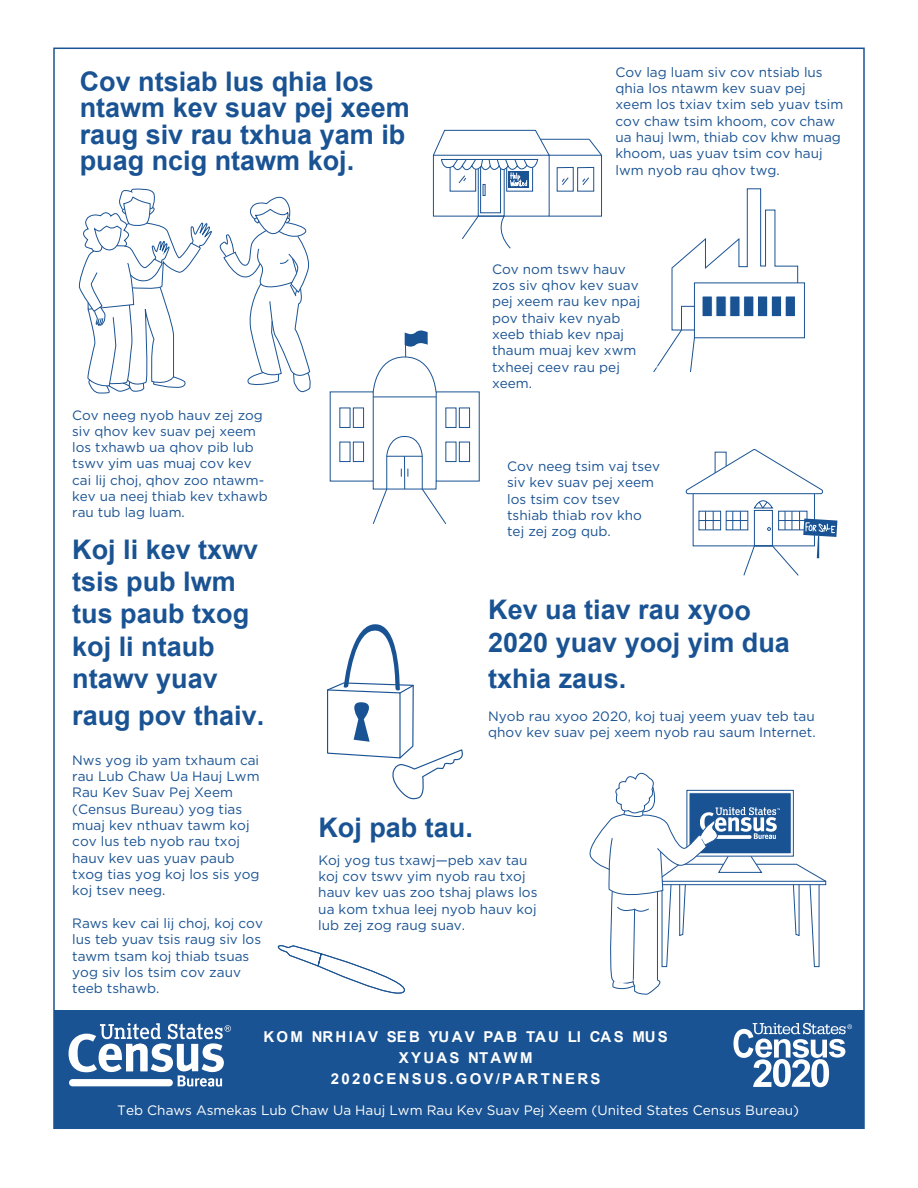
<style>
.page{position:relative;width:918px;height:1188px;background:#fff}
.page>*{position:absolute;margin:0;border:0;box-sizing:border-box;transform-origin:0 0}
.t1{font:700 27px/32.4px "Arial";color:#1a5393}
.t2{font:700 15px/21px "Arial";letter-spacing:.15em;color:#fff;text-align:center}
.t3{font:13.65px/16.4px "Gotham";color:#1a5393}
.t4{font:13.65px "Gotham";color:#fff}
.t5{font:13.5px/16.2px "Gotham";color:#1a5393}
</style>
<div class="page">
<div style="left:54px;top:1010px;width:810px;height:118px;background:#1a5393"></div>
<svg style="left:327px;top:624px;width:136px;height:176px"></svg>
<svg style="left:78px;top:188px;width:233px;height:206px"></svg>
<div style="left:694px;top:283px;width:111px;height:55px;border:1px solid #1a5393"></div>
<div style="left:353px;top:408px;width:11px;height:20px;border:1px solid #1a5393"></div>
<div style="left:459px;top:408px;width:11px;height:20px;border:1px solid #1a5393"></div>
<div style="left:353px;top:442px;width:11px;height:20px;border:1px solid #1a5393"></div>
<div style="left:459px;top:442px;width:11px;height:20px;border:1px solid #1a5393"></div>
<svg style="left:372px;top:436px;width:75px;height:88px"></svg>
<hr style="left:373px;top:397px;width:63px;height:1px;background:#1a5393">
<svg style="left:372px;top:330px;width:65px;height:63px"></svg>
<svg style="left:432px;top:130px;width:170px;height:119px"></svg>
<svg style="left:653px;top:188px;width:145px;height:184px"></svg>
<svg style="left:278px;top:945px;width:127px;height:49px"></svg>
<svg style="left:685px;top:449px;width:152px;height:127px"></svg>
<svg style="left:69px;top:1023px;width:162px;height:64px"></svg>
<svg style="left:589px;top:772px;width:263px;height:315px"></svg>
<h1 class="t1" style="left:80px;top:69px;width:332px;line-height:26.4px">Cov ntsiab lus qhia los ntawm kev suav pej xeem raug siv rau txhua yam ib puag ncig ntawm koj.</h1>
<p class="t3" style="left:616px;top:63px;width:229px">Cov lag luam siv cov ntsiab lus qhia los ntawm kev suav pej xeem los txiav txim seb yuav tsim cov chaw tsim khoom, cov chaw ua hauj lwm, thiab cov khw muag khoom, uas yuav tsim cov hauj lwm nyob rau qhov twg.</p>
<p class="t5" style="left:72px;top:407px;width:197px">Cov neeg nyob hauv zej zog siv qhov kev suav pej xeem los txhawb ua qhov pib lub tswv yim uas muaj cov kev cai lij choj, qhov zoo ntawm&shy;kev ua neej thiab kev txhawb rau tub lag luam.</p>
<p class="t1" style="left:72px;top:533px;width:188px">Koj li kev txwv tsis pub lwm tus paub txog koj li ntaub ntawv yuav</p>
<p class="t1" style="left:72px;top:699px;width:194px">raug pov thaiv.</p>
<p class="t3" style="left:72px;top:751px;width:189px">Nws yog ib yam txhaum cai rau Lub Chaw Ua Hauj Lwm<br>Rau Kev Suav Pej Xeem (Census Bureau) yog tias muaj kev nthuav tawm koj cov lus teb nyob rau txoj hauv kev uas yuav paub txog tias yog koj los sis yog koj tsev neeg.</p>
<p class="t3" style="left:72px;top:915px;width:192px">Raws kev cai lij choj, koj cov lus teb yuav tsis raug siv los tawm tsam koj thiab tsuas yog siv los tsim cov zauv teeb tshawb.</p>
<p class="t3" style="left:492px;top:261px;width:150px">Cov nom tswv hauv zos siv qhov kev suav pej xeem rau kev npaj pov thaiv kev nyab xeeb thiab kev npaj thaum muaj kev xwm txheej ceev rau pej xeem.</p>
<p class="t3" style="left:507px;top:458px;width:155px">Cov neeg tsim vaj tsev siv kev suav pej xeem los tsim cov tsev tshiab thiab rov kho tej zej zog qub.</p>
<p class="t1" style="left:488px;top:594px;width:303px">Kev ua tiav rau xyoo<br>2020 yuav yooj yim dua</p>
<p class="t1" style="left:488px;top:663px;width:140px">txhia zaus.</p>
<p class="t3" style="left:488px;top:707px;width:329px">Nyob rau xyoo 2020, koj tuaj yeem yuav teb tau qhov kev suav pej xeem nyob rau saum Internet.</p>
<p class="t1" style="left:318px;top:812px;width:156px">Koj pab tau.</p>
<p class="t3" style="left:318px;top:851px;width:221px">Koj yog tus txawj—peb xav tau koj cov tswv yim nyob rau txoj hauv kev uas zoo tshaj plaws los ua kom txhua leej nyob hauv koj lub zej zog raug suav.</p>
<p class="t2" style="left:264px;top:1026px;width:406px">KOM NRHIAV SEB YUAV PAB TAU LI CAS MUS<br>XYUAS NTAWM<br>2020CENSUS.GOV/PARTNERS</p>
<p class="t4" style="left:117px;top:1102px;width:683px">Teb Chaws Asmekas Lub Chaw Ua Hauj Lwm Rau Kev Suav Pej Xeem (United States Census Bureau)</p>
</div>
